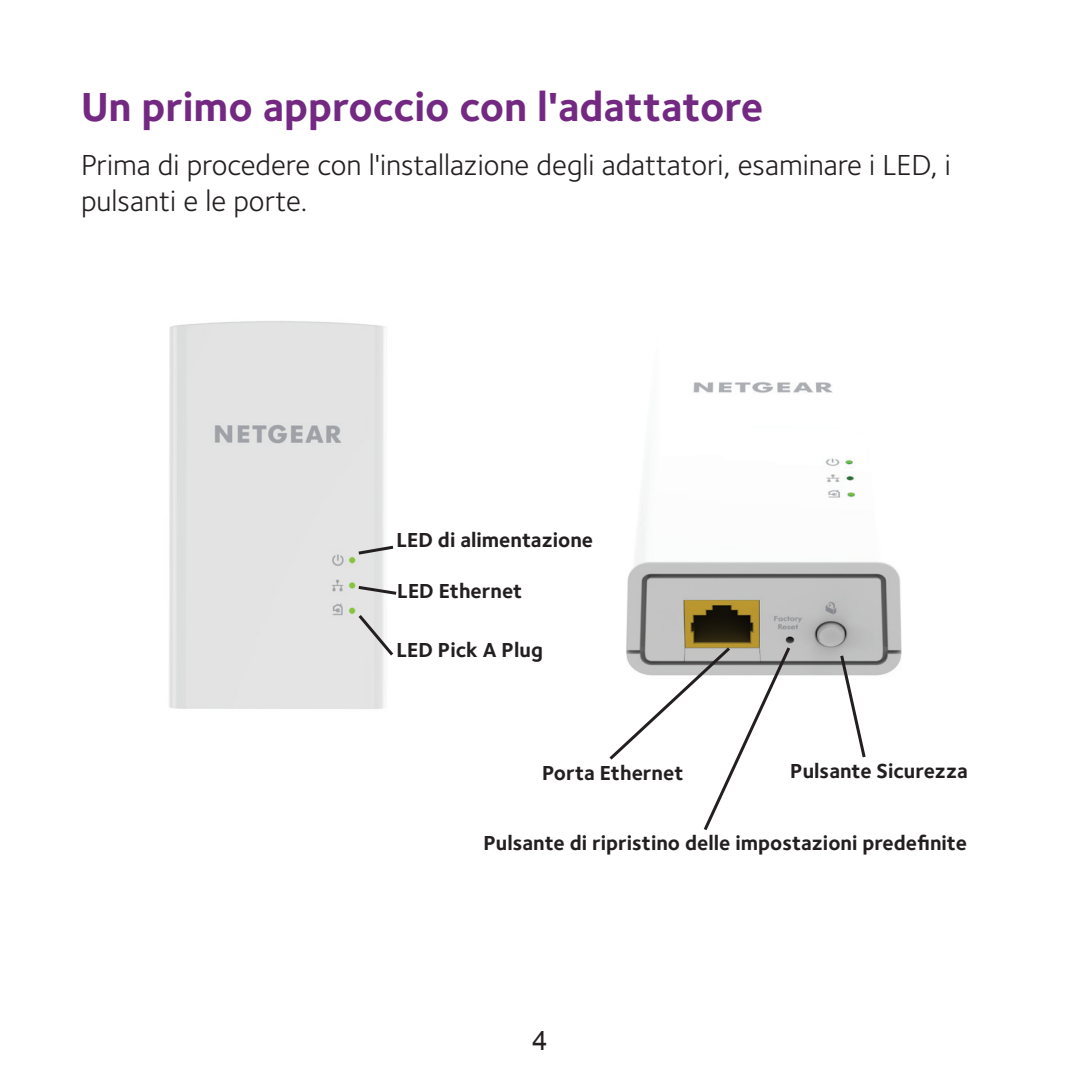
<style>
.page{position:relative;width:1080px;height:1080px;background:#fff}
.page>*{position:absolute;margin:0;border:0;box-sizing:border-box;transform-origin:0 0}
.t1{font:700 42px "Foundry Sterling";color:#732982}
.t2{font:30px/36px "Foundry Sterling";color:#231f20}
.t3{font:27px "Arial";color:#231f20}
.t4{font:700 21px "Foundry Sterling";color:#231f20}
</style>
<div class="page">
<img style="left:626px;top:382px;width:276px;height:294px">
<div style="left:169px;top:321px;width:218px;height:388px;background:#e3e3e3"></div>
<svg style="left:355px;top:544px;width:39px;height:13px"></svg>
<svg style="left:355px;top:584px;width:42px;height:13px"></svg>
<svg style="left:355px;top:612px;width:39px;height:47px"></svg>
<svg style="left:609px;top:644px;width:184px;height:186px"></svg>
<svg style="left:838px;top:652px;width:30px;height:106px"></svg>
<h1 class="t1" style="left:81px;top:82px;width:684px">Un primo approccio con l'adattatore</h1>
<h2 class="t2" style="left:81px;top:148px;width:871px">Prima di procedere con l'installazione degli adattatori, esaminare i LED, i pulsanti e le porte.</h2>
<p class="t4" style="left:396px;top:528px;width:198px">LED di alimentazione</p>
<p class="t4" style="left:397px;top:579px;width:127px">LED Ethernet</p>
<p class="t4" style="left:396px;top:638px;width:148px">LED Pick A Plug</p>
<p class="t4" style="left:542px;top:760px;width:143px">Porta Ethernet</p>
<p class="t4" style="left:790px;top:758px;width:179px">Pulsante Sicurezza</p>
<p class="t4" style="left:483px;top:831px;width:485px">Pulsante di ripristino delle impostazioni predefinite</p>
<p class="t3" style="left:532px;top:1023px;width:17px">4</p>
</div>
